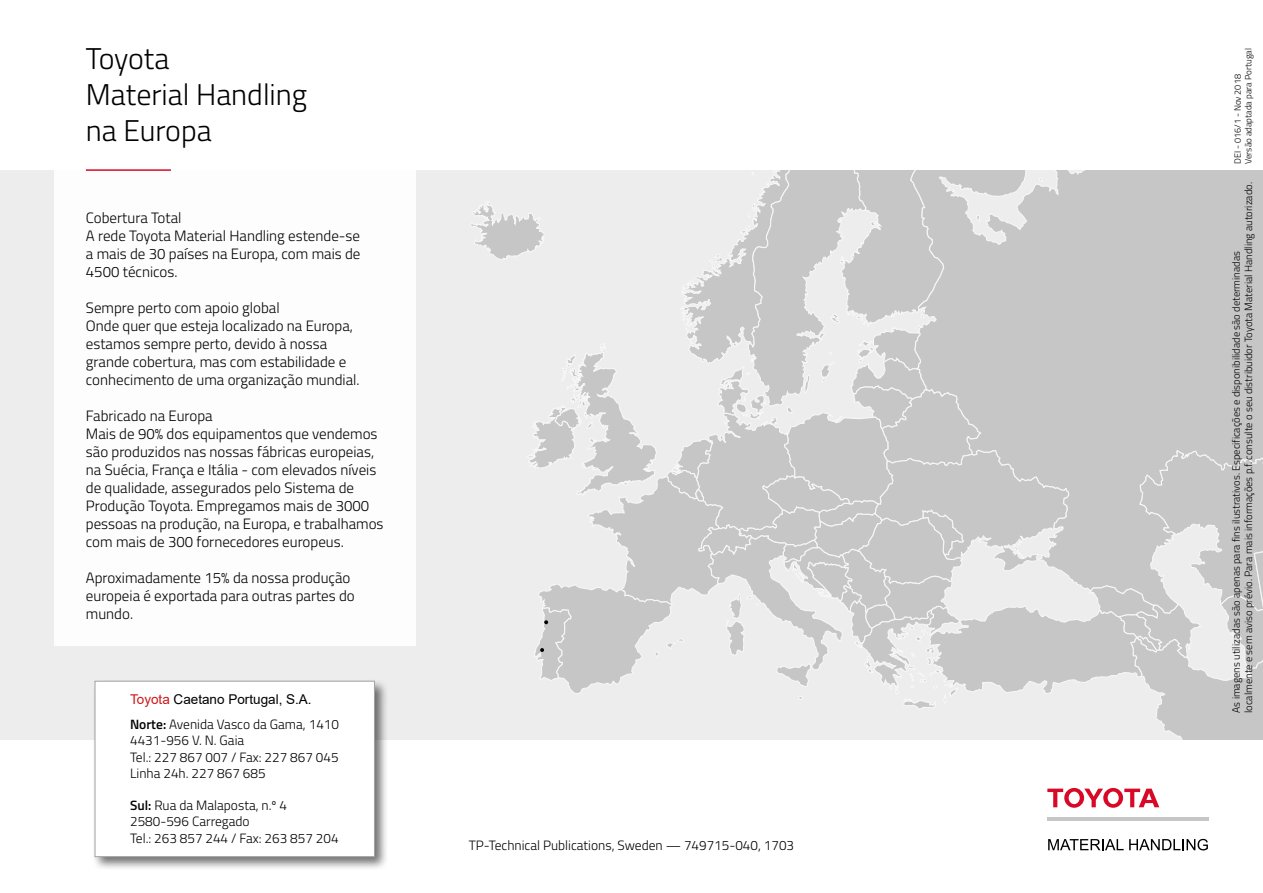
<style>
.page{position:relative;width:1263px;height:893px;background:#fff}
.page>*{position:absolute;margin:0;border:0;box-sizing:border-box;transform-origin:0 0}
.t1{font:300 30px/36px "Titillium";color:#000}
.t2{font:300 15px/18px "Titillium";color:#000}
.t3{font:300 13.5px/16.2px "Titillium";color:#000}
.t4{font:13.5px "Arial";color:#000}
.t5{font:300 10.5px/12.6px "Titillium";color:#000}
.t6{font:300 9px/10.8px "Titillium";color:#000}
.s1{color:#cd1719}
.s2{font-weight:600}
</style>
<div class="page">
<div style="left:0;top:170px;width:1263px;height:570px;background:#ededed"></div>
<svg style="left:1047px;top:788px;width:112px;height:20px"></svg>
<hr style="left:1047px;top:817px;width:162px;height:3px;background:#c6c6c6">
<svg style="left:1048px;top:839px;width:75px;height:11px"></svg>
<svg style="left:1129px;top:839px;width:79px;height:11px"></svg>
<div style="left:54px;top:0;width:361px;height:645px;background:#fff"></div>
<hr style="left:86px;top:169px;width:85px;height:2px;background:#d70926">
<div style="left:92px;top:678px;width:297px;height:193px;background:#000;opacity:.56"></div>
<div style="left:95px;top:681px;width:280px;height:176px;background:#fff;border:1px solid #a3a3a3"></div>
<svg style="left:471px;top:170px;width:792px;height:570px"></svg>
<h1 class="t1" style="left:86px;top:39px;width:223px">Toyota<br>Material Handling na Europa</h1>
<p class="t2" style="left:86px;top:208px;width:276px">Cobertura Total<br>A rede Toyota Material Handling estende-se a mais de 30 países na Europa, com mais de<br>4500 técnicos.</p>
<p class="t2" style="left:86px;top:298px;width:275px">Sempre perto com apoio global<br>Onde quer que esteja localizado na Europa, estamos sempre perto, devido à nossa grande cobertura, mas com estabilidade e conhecimento de uma organização mundial.</p>
<p class="t2" style="left:86px;top:406px;width:299px">Fabricado na Europa<br>Mais de 90% dos equipamentos que vendemos são produzidos nas nossas fábricas europeias, na Suécia, França e Itália - com elevados níveis de qualidade, assegurados pelo Sistema de Produção Toyota. Empregamos mais de 3000 pessoas na produção, na Europa, e trabalhamos com mais de 300 fornecedores europeus.</p>
<p class="t2" style="left:86px;top:568px;width:270px">Aproximadamente 15% da nossa produção europeia é exportada para outras partes do mundo.</p>
<p class="t4" style="left:130px;top:689px;width:183px"><span class="s1">Toyota</span> Caetano Portugal, S.A.</p>
<p class="t3" style="left:130px;top:716px;width:210px"><span class="s2">Norte:</span> Avenida Vasco da Gama, 1410<br>4431-956 V. N. Gaia<br>Tel.: 227 867 007 / Fax: 227 867 045<br>Linha 24h. 227 867 685</p>
<p class="t3" style="left:130px;top:797px;width:210px"><span class="s2">Sul:</span> Rua da Malaposta, n.º 4<br>2580-596 Carregado<br>Tel.: 263 857 244 / Fax: 263 857 204</p>
<p class="t3" style="left:469px;top:836px;width:327px">TP-Technical Publications, Sweden — 749715-040, 1703</p>
<p class="t6" style="left:1232px;top:164px;width:117px;rotate:-90deg">DEI - 016/1 - Nov 2018<br>Versão adaptada para Portugal</p>
<p class="t5" style="left:1229px;top:713px;width:532px;rotate:-90deg">As imagens utilizadas são apenas para fins ilustrativos. Especificações e disponibilidade são determinadas<br>localmente e sem aviso prévio. Para mais informações p.f. consulte o seu distribuidor Toyota Material Handling autorizado.</p>
</div>
